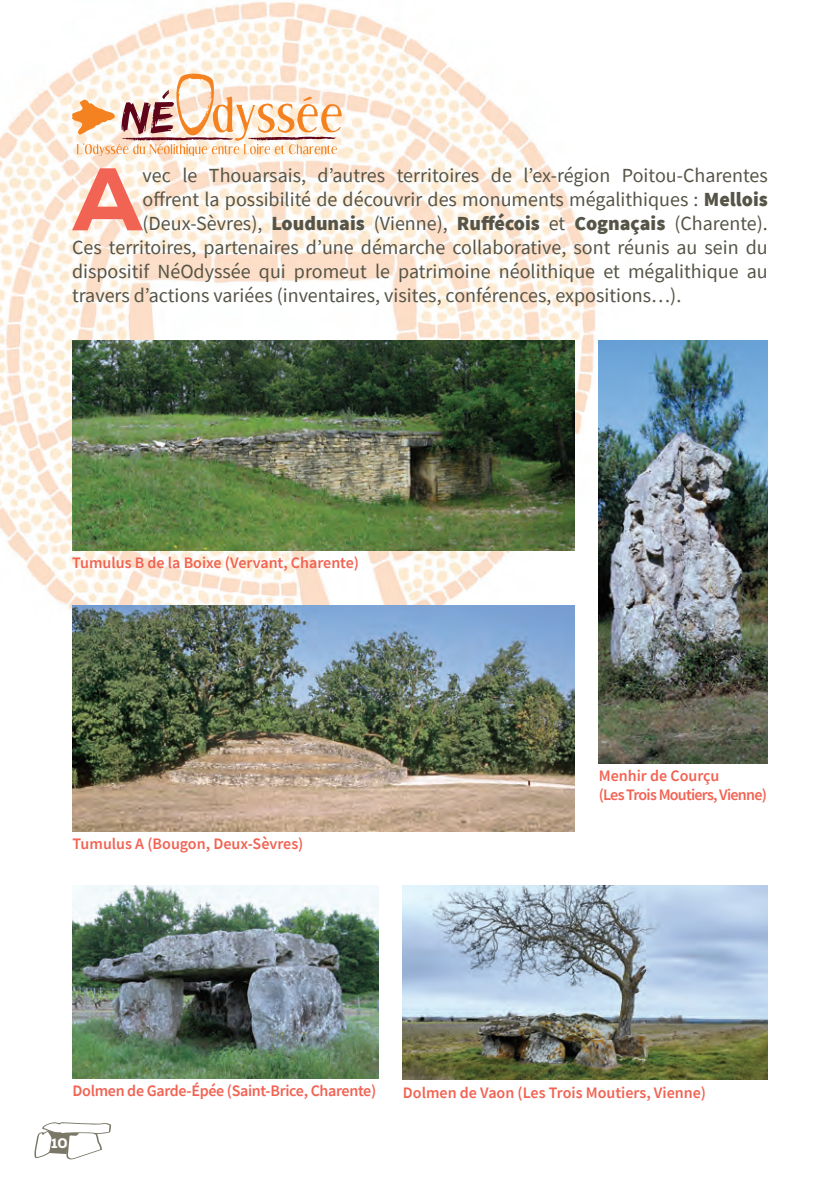
<style>
.page{position:relative;width:840px;height:1191px;background:#fff}
.page>*{position:absolute;margin:0;border:0;box-sizing:border-box;transform-origin:0 0}
.t1{font:800 88.6px "Nexa";color:#f16353}
.t2{font:20px "Source Sans Pro";color:#565447}
.t3{font:600 16px "Source Sans Pro";color:#f16353}
.t4{font:600 16px "Source Sans Pro";letter-spacing:-.02em;color:#f16353}
.t5{font:600 16px/19.2px "Source Sans Pro";letter-spacing:-.045em;color:#f16353}
.t6{font:800 14px "Nexa";color:#fff}
.s1{font-weight:900}
</style>
<div class="page">
<img style="left:0;top:2px;width:635px;height:714px">
<svg style="left:34px;top:1122px;width:77px;height:38px"></svg>
<svg style="left:72px;top:72px;width:269px;height:84px"></svg>
<img style="left:598px;top:341px;width:169px;height:422px">
<img style="left:402px;top:885px;width:365px;height:195px">
<img style="left:72px;top:341px;width:502px;height:209px">
<img style="left:72px;top:605px;width:502px;height:226px">
<img style="left:73px;top:885px;width:305px;height:193px">
<h1 class="t1" style="left:73px;top:142px;width:71px">A</h1>
<p class="t2" style="left:142px;top:163px;width:626px">vec le Thouarsais, d’autres territoires de l’ex-région Poitou-Charentes</p>
<p class="t2" style="left:142px;top:187px;width:626px">offrent la possibilité de découvrir des monuments mégalithiques : <span class="s1">Mellois</span></p>
<p class="t2" style="left:142px;top:211px;width:626px">(Deux-Sèvres), <span class="s1">Loudunais</span> (Vienne), <span class="s1">Ruffécois</span> et <span class="s1">Cognaçais</span> (Charente).</p>
<p class="t2" style="left:72px;top:235px;width:696px">Ces territoires, partenaires d’une démarche collaborative, sont réunis au sein du</p>
<p class="t2" style="left:72px;top:259px;width:697px">dispositif NéOdyssée qui promeut le patrimoine néolithique et mégalithique au</p>
<p class="t2" style="left:72px;top:283px;width:610px">travers d’actions variées (inventaires, visites, conférences, expositions…).</p>
<p class="t3" style="left:72px;top:552px;width:288px">Tumulus B de la Boixe (Vervant, Charente)</p>
<p class="t3" style="left:73px;top:833px;width:232px">Tumulus A (Bougon, Deux-Sèvres)</p>
<p class="t5" style="left:598px;top:766px;width:169px">Menhir de Courçu<br>(Les Trois Moutiers, Vienne)</p>
<p class="t4" style="left:73px;top:1080px;width:305px">Dolmen de Garde-Épée (Saint-Brice, Charente)</p>
<p class="t6" style="left:51px;top:1133px;width:18px">10</p>
<p class="t3" style="left:403px;top:1081px;width:304px">Dolmen de Vaon (Les Trois Moutiers, Vienne)</p>
</div>
